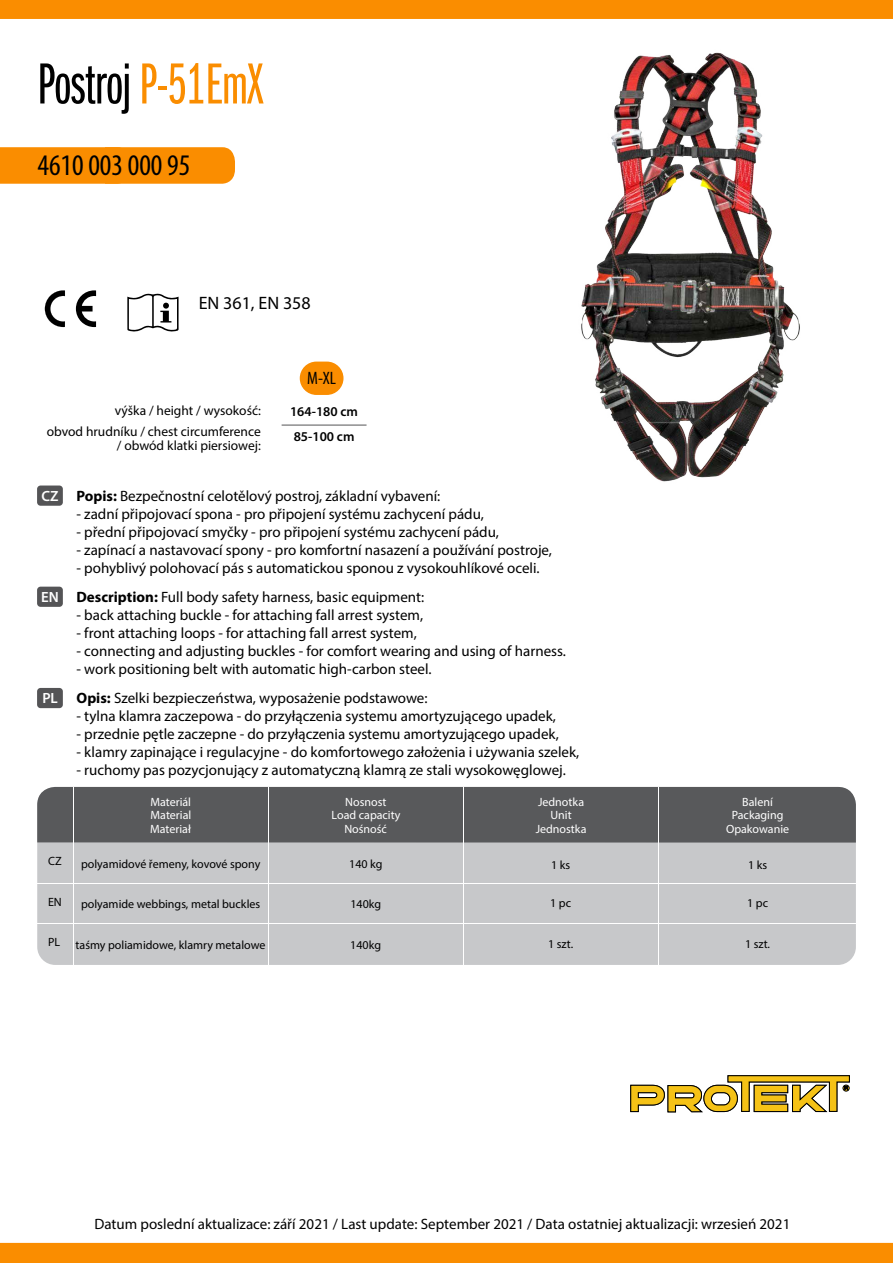
<style>
.page{position:relative;width:893px;height:1263px;background:#fff}
.page>*{position:absolute;margin:0;border:0;box-sizing:border-box;transform-origin:0 0}
.t1{font:60px "ITC Franklin Gothic Std Bk X Cp";letter-spacing:-.01em;color:#000}
.t2{font:condensed 30px "Myriad Pro";color:#000}
.t3{font:18px "Myriad Pro";color:#000}
.t4{font:condensed 18px "Myriad Pro";color:#000}
.t5{font:15px/29.2px "Myriad Pro";color:#000}
.t6{font:600 14.85px "Myriad Pro";color:#fff}
.t7{font:13.5px/21.3px "Myriad Pro";color:#000;text-align:right}
.t8{font:600 13.5px/25px "Myriad Pro";color:#000}
.t9{font:12px "Myriad Pro";color:#000}
.t10{font:12px "Myriad Pro";color:#fff}
.s1{color:#fa8d00}
.s2{font-weight:700}
</style>
<div class="page">
<div style="left:0;top:147px;width:235px;height:37px;background:#fa8d00"></div>
<img style="left:581px;top:52px;width:219px;height:430px">
<div style="left:37px;top:485px;width:26px;height:21px;background:#545456;border-radius:3px"></div>
<div style="left:37px;top:587px;width:26px;height:20px;background:#545456;border-radius:3px"></div>
<div style="left:37px;top:688px;width:26px;height:20px;background:#545456;border-radius:3px"></div>
<div style="left:0;top:0;width:893px;height:19px;background:#fa8d00"></div>
<div style="left:0;top:1243px;width:893px;height:20px;background:#fa8d00"></div>
<hr style="left:282px;top:425px;width:85px;height:1px;background:#545456">
<div style="left:300px;top:362px;width:43px;height:32px;background:#fa8d00;border-radius:16px"></div>
<div style="left:300px;top:362px;width:43px;height:33px;border:2px solid #fa8d00;border-radius:16px"></div>
<svg style="left:630px;top:1075px;width:220px;height:37px"></svg>
<svg style="left:127px;top:293px;width:52px;height:39px"></svg>
<svg style="left:45px;top:290px;width:20px;height:37px"></svg>
<svg style="left:76px;top:290px;width:20px;height:37px"></svg>
<div style="left:37px;top:787px;width:819px;height:178px;background:#c7c8ca;border-radius:18px"></div>
<div style="left:37px;top:787px;width:819px;height:55px;background:#58595b"></div>
<hr style="left:37px;top:923px;width:819px;height:1px;background:#fff">
<hr style="left:37px;top:883px;width:819px;height:1px;background:#fff">
<hr style="left:73px;top:787px;width:1px;height:178px;background:#fff">
<hr style="left:659px;top:787px;width:1px;height:178px;background:#fff">
<hr style="left:268px;top:787px;width:1px;height:178px;background:#fff">
<hr style="left:463px;top:787px;width:1px;height:178px;background:#fff">
<h1 class="t1" style="left:37px;top:53px;width:228px">Postroj <span class="s1">P-51EmX</span></h1>
<h2 class="t2" style="left:38px;top:147px;width:154px">4610 003 000 95</h2>
<p class="t3" style="left:199px;top:292px;width:113px">EN 361, EN 358</p>
<p class="t4" style="left:307px;top:367px;width:30px">M-XL</p>
<p class="t7" style="left:47px;top:400px;width:216px">výška / height / wysokość:<br>obvod hrudníku / chest circumference</p>
<p class="t7" style="left:117px;top:435px;width:145px">/ obwód klatki piersiowej:</p>
<p class="t8" style="left:290px;top:399px;width:69px">164-180 cm<br>85-100 cm</p>
<p class="t6" style="left:42px;top:486px;width:19px">CZ</p>
<p class="t6" style="left:41px;top:587px;width:19px">EN</p>
<p class="t6" style="left:42px;top:688px;width:17px">PL</p>
<p class="t9" style="left:48px;top:854px;width:15px">CZ</p>
<p class="t9" style="left:48px;top:894px;width:15px">EN</p>
<p class="t9" style="left:48px;top:935px;width:14px">PL</p>
<p class="t5" style="left:77px;top:481px;width:365px"><span class="s2">Popis:</span> Bezpečnostní celotělový postroj, základní vybavení:</p>
<p class="t5" style="left:77px;top:499px;width:409px">- zadní připojovací spona - pro připojení systému zachycení pádu,</p>
<p class="t5" style="left:77px;top:517px;width:424px">- přední připojovací smyčky - pro připojení systému zachycení pádu,</p>
<p class="t5" style="left:77px;top:535px;width:477px">- zapínací a nastavovací spony - pro komfortní nasazení a používání postroje,</p>
<p class="t5" style="left:77px;top:553px;width:465px">- pohyblivý polohovací pás s automatickou sponou z vysokouhlíkové oceli.<br><span class="s2">Description:</span> Full body safety harness, basic equipment:</p>
<p class="t5" style="left:77px;top:600px;width:348px">- back attaching buckle - for attaching fall arrest system,</p>
<p class="t5" style="left:77px;top:618px;width:342px">- front attaching loops - for attaching fall arrest system,</p>
<p class="t5" style="left:77px;top:636px;width:491px">- connecting and adjusting buckles - for comfort wearing and using of harness.</p>
<p class="t5" style="left:77px;top:654px;width:357px">- work positioning belt with automatic high-carbon steel.<br><span class="s2">Opis:</span> Szelki bezpieczeństwa, wyposażenie podstawowe:</p>
<p class="t5" style="left:77px;top:701px;width:481px">- tylna klamra zaczepowa - do przyłączenia systemu amortyzującego upadek,</p>
<p class="t5" style="left:77px;top:719px;width:484px">- przednie pętle zaczepne - do przyłączenia systemu amortyzującego upadek,</p>
<p class="t5" style="left:77px;top:737px;width:504px">- klamry zapinające i regulacyjne - do komfortowego założenia i używania szelek,</p>
<p class="t5" style="left:77px;top:755px;width:491px">- ruchomy pas pozycjonujący z automatyczną klamrą ze stali wysokowęglowej.</p>
<p class="t10" style="left:150px;top:794px;width:42px">Materiál</p>
<p class="t10" style="left:345px;top:794px;width:43px">Nosnost</p>
<p class="t10" style="left:150px;top:821px;width:42px">Materiał</p>
<p class="t10" style="left:344px;top:821px;width:44px">Nośność</p>
<p class="t10" style="left:151px;top:808px;width:42px">Material</p>
<p class="t10" style="left:332px;top:808px;width:70px">Load capacity</p>
<p class="t10" style="left:538px;top:794px;width:48px">Jednotka</p>
<p class="t10" style="left:536px;top:821px;width:52px">Jednostka</p>
<p class="t10" style="left:550px;top:808px;width:23px">Unit</p>
<p class="t10" style="left:742px;top:794px;width:32px">Balení</p>
<p class="t10" style="left:726px;top:821px;width:65px">Opakowanie</p>
<p class="t10" style="left:732px;top:808px;width:53px">Packaging</p>
<p class="t9" style="left:81px;top:856px;width:181px">polyamidové řemeny, kovové spony</p>
<p class="t9" style="left:349px;top:856px;width:35px">140 kg</p>
<p class="t9" style="left:748px;top:858px;width:21px">1 ks</p>
<p class="t9" style="left:551px;top:858px;width:21px">1 ks</p>
<p class="t9" style="left:81px;top:896px;width:181px">polyamide webbings, metal buckles</p>
<p class="t9" style="left:350px;top:896px;width:32px">140kg</p>
<p class="t9" style="left:76px;top:937px;width:191px">taśmy poliamidowe, klamry metalowe</p>
<p class="t9" style="left:350px;top:937px;width:32px">140kg</p>
<p class="t9" style="left:550px;top:896px;width:22px">1 pc</p>
<p class="t9" style="left:548px;top:937px;width:27px">1 szt.</p>
<p class="t9" style="left:747px;top:896px;width:22px">1 pc</p>
<p class="t9" style="left:745px;top:937px;width:27px">1 szt.</p>
<p class="t5" style="left:94px;top:1209px;width:697px">Datum poslední aktualizace: září 2021 / Last update: September 2021 / Data ostatniej aktualizacji: wrzesień 2021</p>
</div>
